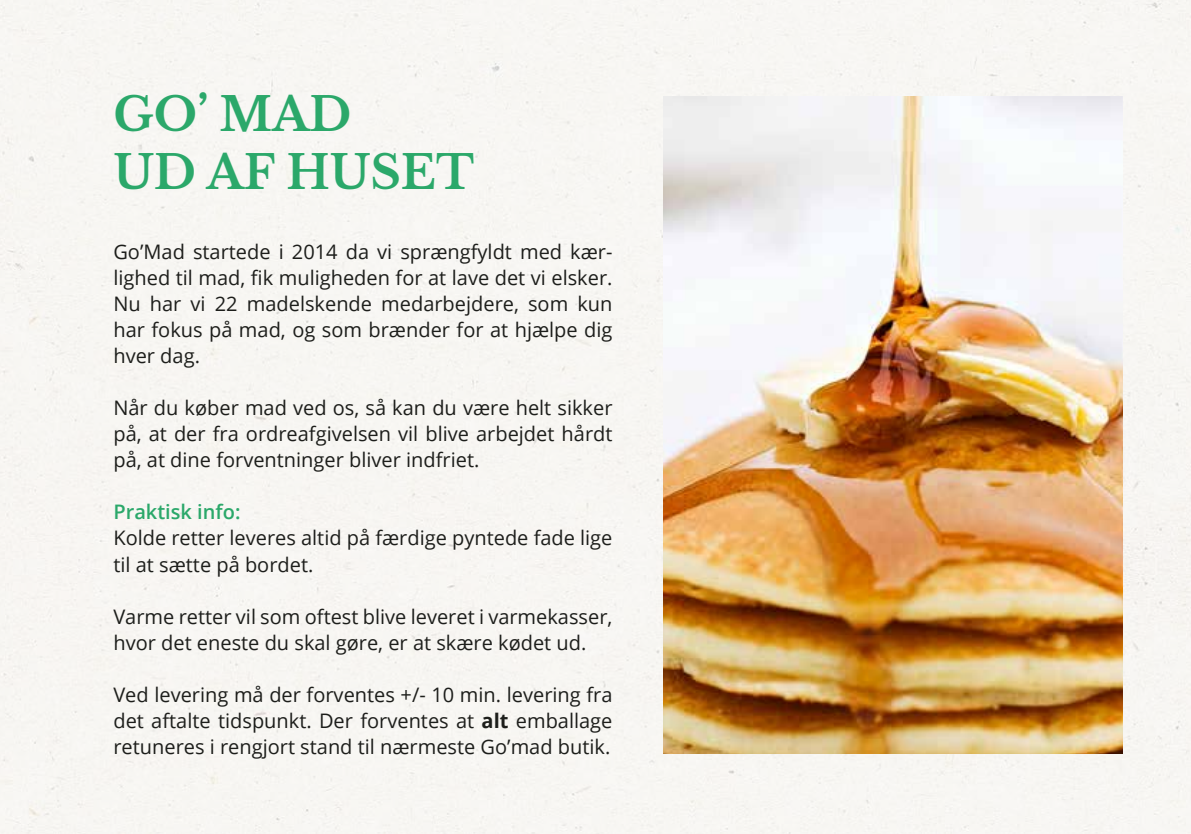
<style>
.page{position:relative;width:1191px;height:834px;background:#fff}
.page>*{position:absolute;margin:0;border:0;box-sizing:border-box;transform-origin:0 0}
.t1{font:700 46px/58px "Libre Baskerville";color:#2ba86a}
.t2{font:20px/26px "Open Sans";color:#1d1e1b;text-align:justify}
.t3{font:600 20px "Open Sans";color:#2ba86a}
.s1{font-weight:700}
</style>
<div class="page">
<div style="left:0;top:0;width:1191px;height:833px;background:#f7f6f3"></div>
<img style="left:663px;top:96px;width:460px;height:657px">
<h1 class="t1" style="left:113px;top:85px;width:362px">GO’ MAD<br>UD AF HUSET</h1>
<p class="t2" style="left:113px;top:238px;width:500px">Go’Mad startede i 2014 da vi sprængfyldt med kær&shy;lighed til mad, fik muligheden for at lave det vi elsker.<br>Nu har vi 22 madelskende medarbejdere, som kun har fokus på mad, og som brænder for at hjælpe dig hver dag.</p>
<p class="t2" style="left:113px;top:394px;width:500px">Når du køber mad ved os, så kan du være helt sikker på, at der fra ordreafgivelsen vil blive arbejdet hårdt på, at dine forventninger bliver indfriet.</p>
<p class="t3" style="left:113px;top:498px;width:129px">Praktisk info:</p>
<p class="t2" style="left:113px;top:524px;width:500px">Kolde retter leveres altid på færdige pyntede fade lige til at sætte på bordet.</p>
<p class="t2" style="left:113px;top:602px;width:500px">Varme retter vil som oftest blive leveret i varmekasser, hvor det eneste du skal gøre, er at skære kødet ud.</p>
<p class="t2" style="left:113px;top:680px;width:500px">Ved levering må der forventes +/- 10 min. levering fra det aftalte tidspunkt. Der forventes at <span class="s1">alt</span> emballage retuneres i rengjort stand til nærmeste Go’mad butik.</p>
</div>
